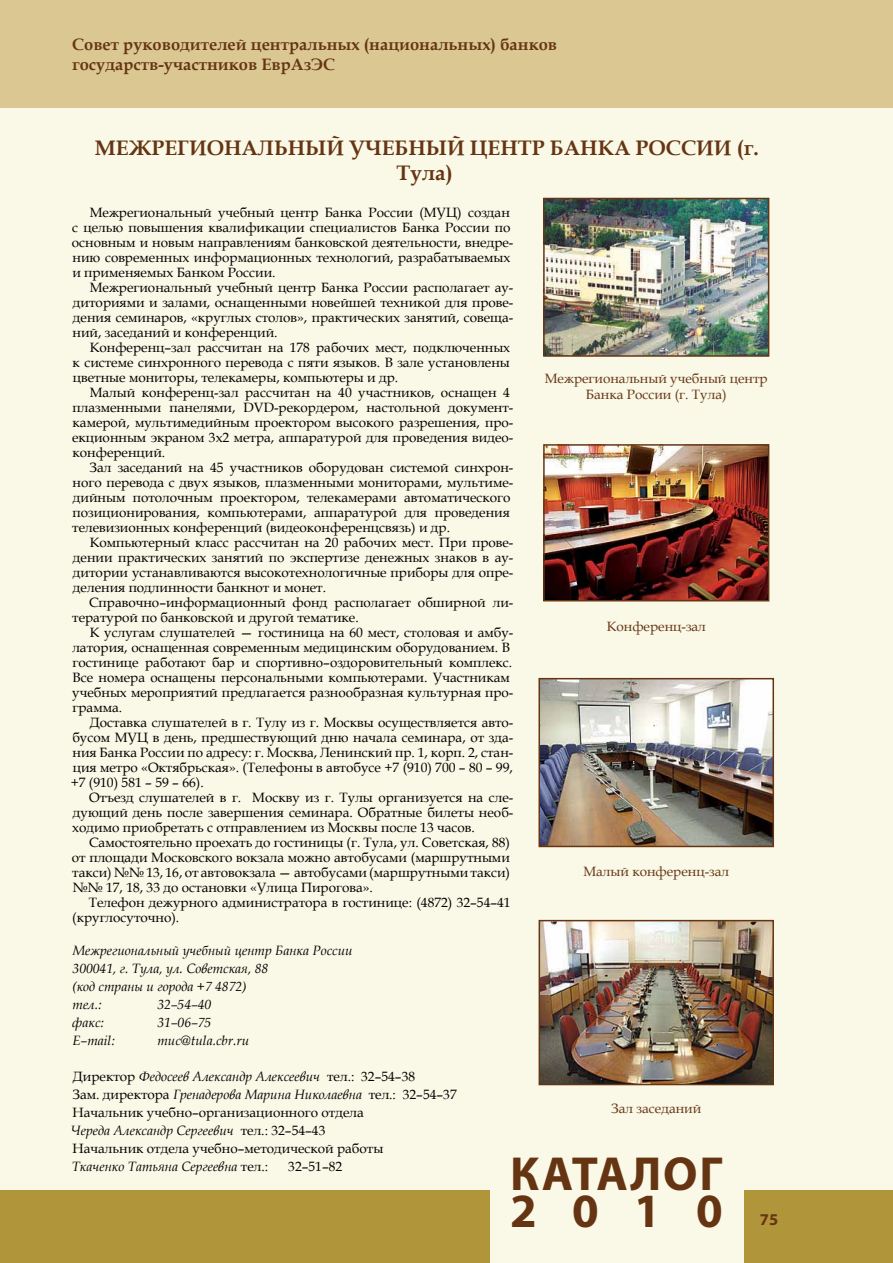
<style>
.page{position:relative;width:893px;height:1263px;background:#faf8e6}
.page>*{position:absolute;margin:0;border:0;box-sizing:border-box;transform-origin:0 0}
.t1{font:700 48px/37.5px "Myriad Pro";letter-spacing:.05em;color:#653513}
.t2{font:700 21px/25.2px "Book Antiqua";color:#653513;text-align:center}
.t3{font:700 16.5px/19.8px "Book Antiqua";color:#653513}
.t4{font:700 16.5px "Myriad Pro";color:#653513}
.t5{font:13.5px/15px "Book Antiqua";color:#000}
.t6{font:italic 13.5px/18px "Book Antiqua";color:#000}
.t7{font:13.5px/16.2px "Book Antiqua";color:#653513;text-align:center}
.s1{font-style:italic}
</style>
<div class="page">
<div style="left:0;top:0;width:893px;height:108px;background:#dac792"></div>
<div style="left:0;top:1191px;width:489px;height:72px;background:#b1953a"></div>
<div style="left:744px;top:1190px;width:149px;height:73px;background:#b1953a"></div>
<img style="left:542px;top:923px;width:229px;height:159px">
<div style="left:539px;top:920px;width:235px;height:165px;border:2px solid #653513"></div>
<img style="left:541px;top:681px;width:230px;height:163px">
<div style="left:538px;top:678px;width:236px;height:169px;border:2px solid #653513"></div>
<img style="left:546px;top:447px;width:220px;height:151px">
<div style="left:543px;top:444px;width:226px;height:157px;border:2px solid #653513"></div>
<img style="left:546px;top:201px;width:220px;height:153px">
<div style="left:543px;top:198px;width:226px;height:159px;border:2px solid #653513"></div>
<p class="t3" style="left:72px;top:35px;width:486px">Совет руководителей центральных (национальных) банков государств-участников ЕврАзЭС</p>
<h2 class="t2" style="left:95px;top:135px;width:665px">МЕЖРЕГИОНАЛЬНЫЙ УЧЕБНЫЙ ЦЕНТР БАНКА РОССИИ (г.<br>Тула)</h2>
<p class="t5" style="left:72px;top:204px;width:443px;text-indent:18px">Межрегиональный учебный центр Банка России (МУЦ) создан с целью повышения квалификации специалистов Банка России по основным и новым направлениям банковской деятельности, внедре&shy;нию современных информационных технологий, разрабатываемых и применяемых Банком России.</p>
<p class="t5" style="left:73px;top:279px;width:442px;text-align:justify;text-indent:17px">Межрегиональный учебный центр Банка России располагает ау&shy;диториями и залами, оснащенными новейшей техникой для прове&shy;дения семинаров, «круглых столов», практических занятий, совеща&shy;ний, заседаний и конференций.</p>
<p class="t5" style="left:73px;top:339px;width:439px;text-align:justify;text-indent:17px">Конференц–зал рассчитан на 178 рабочих мест, подключенных к системе синхронного перевода с пяти языков. В зале установлены цветные мониторы, телекамеры, компьютеры и др.</p>
<p class="t5" style="left:72px;top:384px;width:443px;text-indent:18px">Малый конференц-зал рассчитан на 40 участников, оснащен 4 плазменными панелями, DVD-рекордером, настольной документ&shy;камерой, мультимедийным проектором высокого разрешения, про&shy;екционным экраном 3х2 метра, аппаратурой для проведения видео&shy;конференций.</p>
<p class="t5" style="left:72px;top:459px;width:443px;text-indent:17px">Зал заседаний на 45 участников оборудован системой синхрон&shy;ного перевода с двух языков, плазменными мониторами, мультиме&shy;дийным потолочным проектором, телекамерами автоматического позиционирования, компьютерами, аппаратурой для проведения телевизионных конференций (видеоконференцсвязь) и др.</p>
<p class="t5" style="left:73px;top:534px;width:442px;text-align:justify;text-indent:17px">Компьютерный класс рассчитан на 20 рабочих мест. При прове&shy;дении практических занятий по экспертизе денежных знаков в ау&shy;дитории устанавливаются высокотехнологичные приборы для опре&shy;деления подлинности банкнот и монет.</p>
<p class="t5" style="left:72px;top:594px;width:443px;text-indent:17px">Справочно–информационный фонд располагает обширной ли&shy;тературой по банковской и другой тематике.</p>
<p class="t5" style="left:72px;top:624px;width:443px;text-indent:17px">К услугам слушателей — гостиница на 60 мест, столовая и амбу&shy;латория, оснащенная современным медицинским оборудованием. В гостинице работают бар и спортивно–оздоровительный комплекс.<br>Все номера оснащены персональными компьютерами. Участникам учебных мероприятий предлагается разнообразная культурная про&shy;грамма.</p>
<p class="t5" style="left:71px;top:714px;width:444px;text-align:justify;text-indent:19px">Доставка слушателей в г. Тулу из г. Москвы осуществляется авто&shy;бусом МУЦ в день, предшествующий дню начала семинара, от зда&shy;ния Банка России по адресу: г. Москва, Ленинский пр. 1, корп. 2, стан&shy;ция метро «Октябрьская». (Телефоны в автобусе +7 (910) 700 – 80 – 99, +7 (910) 581 – 59 – 66).</p>
<p class="t5" style="left:72px;top:789px;width:443px;text-align:justify;text-indent:17px">Отъезд слушателей в г. Москву из г. Тулы организуется на сле&shy;дующий день после завершения семинара. Обратные билеты необ&shy;ходимо приобретать с отправлением из Москвы после 13 часов.</p>
<p class="t5" style="left:72px;top:834px;width:440px;text-align:justify;text-indent:17px">Самостоятельно проехать до гостиницы (г. Тула, ул. Советская, 88) от площади Московского вокзала можно автобусами (маршрутными такси) №№ 13, 16, от автовокзала — автобусами (маршрутными такси) №№ 17, 18, 33 до остановки «Улица Пирогова».</p>
<p class="t5" style="left:72px;top:894px;width:440px;text-indent:16px">Телефон дежурного администратора в гостинице: (4872) 32–54–41 (круглосуточно).</p>
<p class="t6" style="left:72px;top:941px;width:282px">Межрегиональный учебный центр Банка России<br>300041, г. Тула, ул. Советская, 88<br>(код страны и города +7 4872)<br>тел.:</p>
<p class="t7" style="left:545px;top:370px;width:224px">Межрегиональный учебный центр<br>Банка России (г. Тула)</p>
<p class="t7" style="left:607px;top:617px;width:101px">Конференц-зал</p>
<p class="t7" style="left:583px;top:863px;width:147px">Малый конференц-зал</p>
<p class="t6" style="left:157px;top:995px;width:55px">32–54–40</p>
<p class="t6" style="left:72px;top:1013px;width:33px">факс:</p>
<p class="t6" style="left:157px;top:1013px;width:55px">31–06–75</p>
<p class="t6" style="left:72px;top:1031px;width:44px">Е–mail:</p>
<p class="t6" style="left:157px;top:1031px;width:93px">muc@tula.cbr.ru</p>
<p class="t5" style="left:71px;top:1067px;width:387px;line-height:18px">Директор <span class="s1">Федосеев Александр Алексеевич</span> тел.: 32–54–38<br>Зам. директора <span class="s1">Гренадерова Марина Николаевна</span> тел.: 32–54–37<br>Начальник учебно–организационного отдела<br><span class="s1">Череда Александр Сергеевич</span> тел.: 32–54–43<br>Начальник отдела учебно–методической работы<br><span class="s1">Ткаченко Татьяна Сергеевна</span> тел.:</p>
<p class="t5" style="left:288px;top:1158px;width:55px">32–51–82</p>
<p class="t7" style="left:611px;top:1100px;width:92px">Зал заседаний</p>
<h1 class="t1" style="left:510px;top:1153px;width:214px">КАТАЛОГ<br>2010</h1>
<p class="t4" style="left:760px;top:1208px;width:20px">75</p>
</div>
